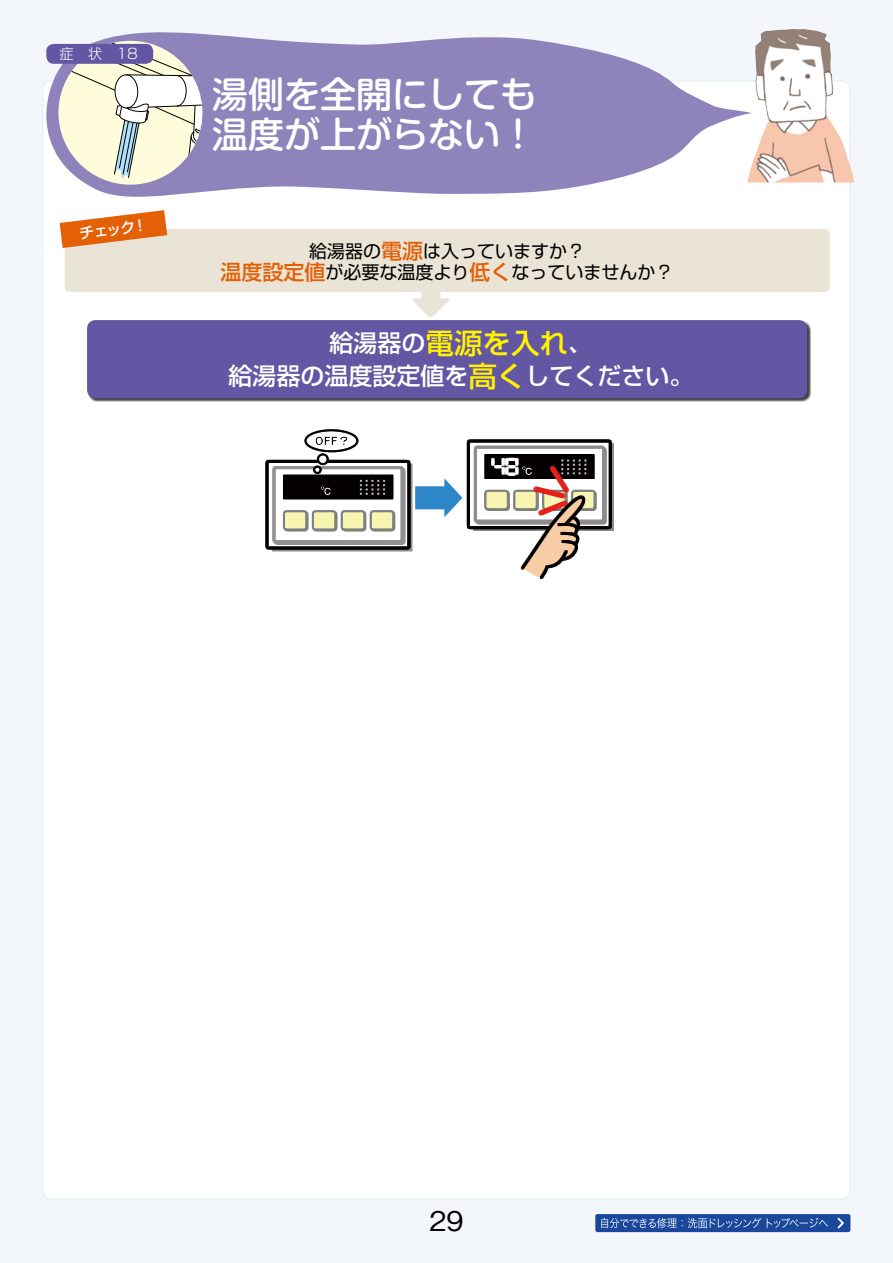
<style>
.page{position:relative;width:893px;height:1263px;background:#f3f6fb}
.page>*{position:absolute;margin:0;border:0;box-sizing:border-box;transform-origin:0 0}
.t1{font:500 36px/40.5px "Shin M Go Pro";color:#fff}
.t2{font:500 27px "Gothic BBB Pro";color:#000}
.t3{font:500 24px/33px "Shin Go Pro";color:#fff;text-align:center}
.t4{font:18px/21px "Shin Go Pro";color:#000;text-align:center}
.t5{font:500 15px "Shin Go Pro";color:#fff}
.t6{font:300 14.25px "Shin Go Pro";color:#fff}
.s1{font-weight:500;font-size:21px;color:#e46006}
.s2{font-size:28.5px;color:#fff100}
</style>
<div class="page">
<div style="left:43px;top:81px;width:807px;height:1118px;background:#fff;border-radius:9px"></div>
<img style="left:755px;top:29px;width:36px;height:72px">
<div style="left:595px;top:1214px;width:255px;height:18px;background:#19479c;border-radius:2px"></div>
<svg style="left:837px;top:1217px;width:7px;height:12px"></svg>
<svg style="left:601px;top:1218px;width:160px;height:10px"></svg>
<svg style="left:767px;top:1218px;width:61px;height:10px"></svg>
<svg style="left:45px;top:32px;width:707px;height:165px;fill:#8f83bc"></svg>
<svg style="left:58px;top:41px;width:144px;height:144px"></svg>
<img style="left:265px;top:430px;width:148px;height:122px">
<img style="left:462px;top:439px;width:152px;height:140px">
<svg style="left:415px;top:478px;width:47px;height:39px"></svg>
<div style="left:65px;top:229px;width:765px;height:63px;background:#eae4d6;border-radius:4px"></div>
<div style="left:421px;top:277px;width:19px;height:27px;background:#eae4d6;border-radius:4px"></div>
<svg style="left:412px;top:298px;width:38px;height:19px"></svg>
<div style="left:87px;top:320px;width:724px;height:82px;background:#000;opacity:.75"></div>
<div style="left:87px;top:320px;width:720px;height:78px;background:#6356a3;border-radius:9px"></div>
<div style="left:46px;top:44px;width:107px;height:20px;background:#6356a3;border-radius:8px"></div>
<svg style="left:60px;top:210px;width:107px;height:38px"></svg>
<p class="t6" style="left:60px;top:42px;width:80px">症　状　18</p>
<p class="t5" style="left:78px;top:221px;width:70px;rotate:-7deg">チェック！</p>
<h1 class="t1" style="left:212px;top:69px;width:325px">湯側を全開にしても温度が上がらない！</h1>
<p class="t4" style="left:221px;top:238px;width:454px">給湯器の<span class="s1">電源</span>は入っていますか？<br><span class="s1">温度設定値</span>が必要な温度より<span class="s1">低く</span>なっていませんか？</p>
<h3 class="t3" style="left:228px;top:323px;width:466px">給湯器の<span class="s2">電源を入れ</span>、<br>給湯器の温度設定値を<span class="s2">高く</span>してください。</h3>
<h2 class="t2" style="left:429px;top:1199px;width:36px">29</h2>
</div>
